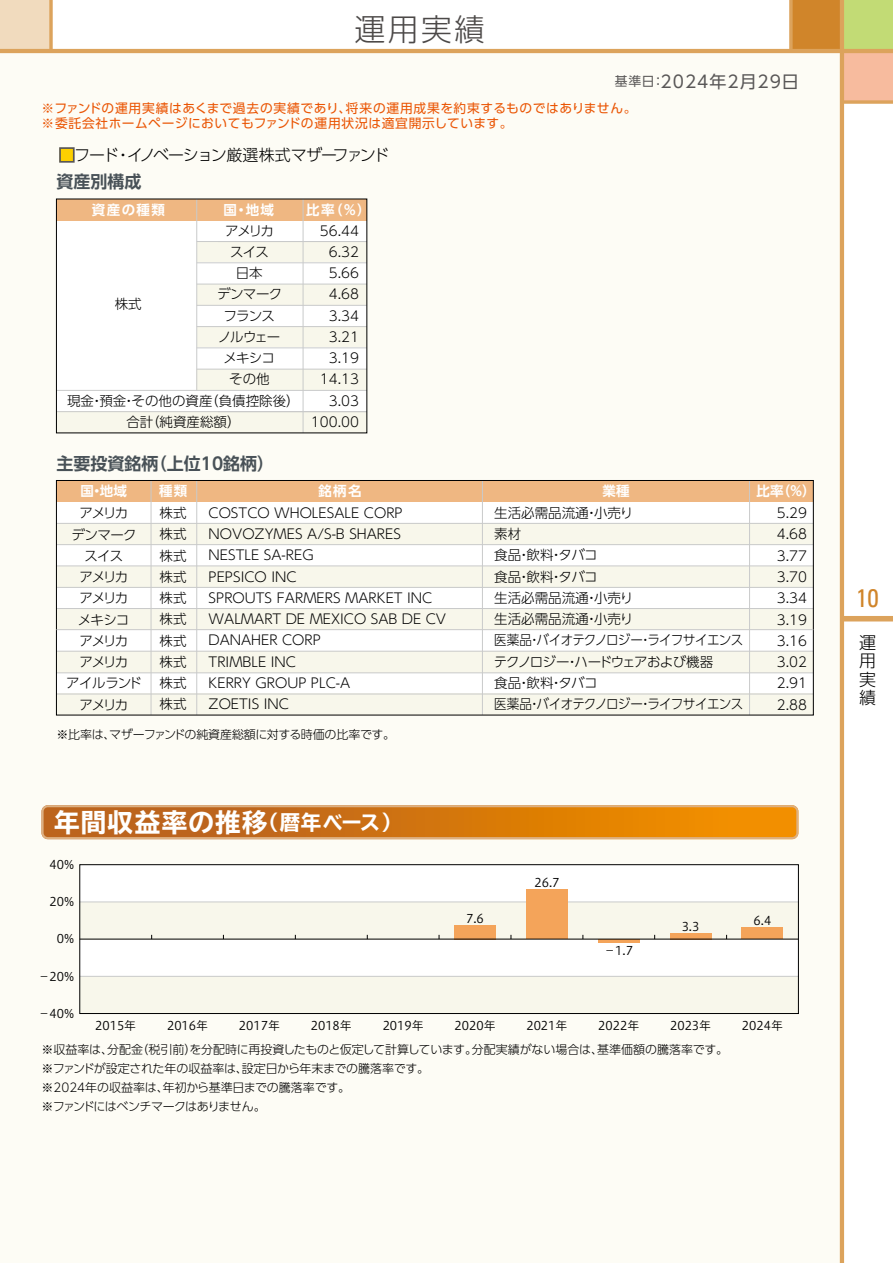
<style>
.page{position:relative;width:893px;height:1263px;background:#fff}
.page>*{position:absolute;margin:0;border:0;box-sizing:border-box;transform-origin:0 0}
.t1{font:300 30.75px "UD Shin Go Pro";color:#4c4948}
.t2{font:700 expanded 25.5px "TBUD Go Std";letter-spacing:.05em;color:#fff}
.t3{font:condensed 25.5px "Univers";color:#d0852a}
.t4{font:700 16.95px "UD Shin Go Pro De";color:#485157}
.t5{font:16.95px "UD Shin Go Pro";letter-spacing:.06em;color:#595757}
.t6{font:300 16.95px/18.6px "UD Shin Go Pro";color:#000;text-align:justify}
.t7{font:300 15.9px "UD Shin Go Pro";letter-spacing:-.07em;color:#000}
.t8{font:300 13.5px/21.3px "UD Shin Go Pro";color:#000;text-align:justify}
.t9{font:300 13.5px/21.3px "UD Shin Go Pro";letter-spacing:-.04em;color:#000}
.t10{font:300 13.5px/21.3px "UD Shin Go Pro";letter-spacing:-.095em;color:#000;text-align:center}
.t11{font:300 13.5px/21.3px "UD Shin Go Pro";letter-spacing:-.065em;color:#000;text-align:center}
.t12{font:700 13.5px "UD Shin Go Pro De";letter-spacing:.1em;color:#fff}
.t13{font:12.75px/15px "UD Shin Go Pro";letter-spacing:.045em;color:#ea5504}
.t14{font:300 12px/19.2px "UD Shin Go Pro";letter-spacing:-.02em;color:#000}
.t15{font:12px "Hiragino UD Sans Std W3";color:#000}
.s1{font-size:12.75px}
.s2{color:#fdd000}
.s3{font-size:20.4px}
</style>
<div class="page">
<div style="left:0;top:0;width:51px;height:51px;background:#f1dbbe"></div>
<svg style="left:49px;top:0;width:4px;height:49px"></svg>
<div style="left:842px;top:0;width:51px;height:51px;background:#c2db75"></div>
<div style="left:842px;top:51px;width:51px;height:51px;background:#f7bb9e"></div>
<div style="left:791px;top:0;width:51px;height:51px;background:#d0852a"></div>
<div style="left:0;top:51px;width:842px;height:1212px;background:#fdfcf5"></div>
<div style="left:842px;top:616px;width:51px;height:5px;background:#dca35c"></div>
<hr style="left:840px;top:0;width:4px;height:1263px;background:#dca35c">
<hr style="left:0;top:49px;width:893px;height:4px;background:#dca35c">
<svg style="left:844px;top:100px;width:49px;height:4px"></svg>
<svg style="left:789px;top:0;width:4px;height:49px"></svg>
<div style="left:56px;top:480px;width:757px;height:235px;background:#fff"></div>
<div style="left:56px;top:523px;width:757px;height:22px;background:#f8f7eb"></div>
<div style="left:56px;top:566px;width:757px;height:21px;background:#f8f7eb"></div>
<div style="left:56px;top:609px;width:757px;height:21px;background:#f8f7eb"></div>
<div style="left:56px;top:651px;width:757px;height:21px;background:#f8f7eb"></div>
<div style="left:56px;top:694px;width:757px;height:21px;background:#f8f7eb"></div>
<svg style="left:42px;top:805px;width:756px;height:34px;background:#d47d1c"></svg>
<div style="left:59px;top:147px;width:16px;height:16px;border:2px solid #595757"></div>
<div style="left:197px;top:242px;width:170px;height:21px;background:#f8f7eb"></div>
<div style="left:197px;top:263px;width:170px;height:21px;background:#fff"></div>
<div style="left:197px;top:284px;width:170px;height:21px;background:#f8f7eb"></div>
<div style="left:197px;top:305px;width:170px;height:22px;background:#fff"></div>
<div style="left:197px;top:327px;width:170px;height:21px;background:#f8f7eb"></div>
<div style="left:197px;top:348px;width:170px;height:21px;background:#fff"></div>
<div style="left:56px;top:220px;width:141px;height:170px;background:#fff"></div>
<div style="left:197px;top:369px;width:170px;height:21px;background:#f8f7eb"></div>
<div style="left:57px;top:390px;width:310px;height:22px;background:#fff"></div>
<div style="left:196px;top:220px;width:171px;height:22px;background:#fff"></div>
<div style="left:56px;top:412px;width:311px;height:21px;background:#f8f7eb"></div>
<div style="left:303px;top:199px;width:64px;height:21px;background:#efb782"></div>
<div style="left:56px;top:199px;width:247px;height:21px;background:#efb782"></div>
<hr style="left:197px;top:241px;width:170px;height:1px;background:#c9caca">
<hr style="left:197px;top:262px;width:170px;height:1px;background:#c9caca">
<hr style="left:197px;top:284px;width:170px;height:1px;background:#c9caca">
<hr style="left:197px;top:305px;width:170px;height:1px;background:#c9caca">
<hr style="left:197px;top:326px;width:170px;height:1px;background:#c9caca">
<hr style="left:197px;top:347px;width:170px;height:1px;background:#c9caca">
<hr style="left:197px;top:369px;width:170px;height:1px;background:#c9caca">
<hr style="left:56px;top:390px;width:311px;height:1px;background:#c9caca">
<hr style="left:56px;top:411px;width:311px;height:1px;background:#c9caca">
<hr style="left:196px;top:199px;width:1px;height:191px;background:#c9caca">
<hr style="left:303px;top:199px;width:1px;height:234px;background:#c9caca">
<div style="left:56px;top:480px;width:757px;height:22px;background:#efb782"></div>
<hr style="left:56px;top:565px;width:757px;height:1px;background:#c9caca">
<hr style="left:56px;top:544px;width:757px;height:1px;background:#c9caca">
<hr style="left:56px;top:523px;width:757px;height:1px;background:#c9caca">
<hr style="left:56px;top:587px;width:757px;height:1px;background:#c9caca">
<hr style="left:56px;top:608px;width:757px;height:1px;background:#c9caca">
<hr style="left:56px;top:651px;width:757px;height:1px;background:#c9caca">
<hr style="left:56px;top:672px;width:757px;height:1px;background:#c9caca">
<hr style="left:56px;top:694px;width:757px;height:1px;background:#c9caca">
<hr style="left:151px;top:481px;width:1px;height:234px;background:#c9caca">
<hr style="left:749px;top:481px;width:1px;height:234px;background:#c9caca">
<hr style="left:196px;top:481px;width:1px;height:234px;background:#c9caca">
<hr style="left:482px;top:481px;width:1px;height:234px;background:#c9caca">
<div style="left:56px;top:480px;width:758px;height:235px;border:1px solid #000"></div>
<hr style="left:56px;top:629px;width:757px;height:1px;background:#c9caca">
<div style="left:80px;top:865px;width:718px;height:148px;background:#fff"></div>
<div style="left:80px;top:902px;width:718px;height:37px;background:#f8f7eb"></div>
<div style="left:80px;top:976px;width:718px;height:37px;background:#f8f7eb"></div>
<hr style="left:80px;top:901px;width:718px;height:1px;background:#c9caca">
<hr style="left:80px;top:976px;width:718px;height:1px;background:#c9caca">
<div style="left:80px;top:864px;width:719px;height:150px;border:1px solid #000"></div>
<div style="left:741px;top:927px;width:42px;height:12px;background:#f4a45a"></div>
<div style="left:670px;top:933px;width:42px;height:6px;background:#f4a45a"></div>
<hr style="left:598px;top:939px;width:42px;height:3px;background:#f4a45a">
<div style="left:526px;top:889px;width:42px;height:50px;background:#f4a45a"></div>
<div style="left:454px;top:925px;width:42px;height:14px;background:#f4a45a"></div>
<hr style="left:80px;top:939px;width:718px;height:1px;background:#000">
<h1 class="t1" style="left:355px;top:4px;width:132px">運用実績</h1>
<p class="t5" style="left:615px;top:68px;width:185px"><span class="s1">基準日：</span>2024年2月29日</p>
<p class="t13" style="left:42px;top:101px;width:597px">※ファンドの運用実績はあくまで過去の実績であり、将来の運用成果を約束するものではありません。※委託会社ホームページにおいてもファンドの運用状況は適宜開示しています。</p>
<p class="t7" style="left:59px;top:142px;width:332px"><span class="s2">■</span>フード・イノベーション厳選株式マザーファンド</p>
<p class="t4" style="left:56px;top:168px;width:87px">資産別構成</p>
<p class="t12" style="left:92px;top:198px;width:75px">資産の種類</p>
<p class="t12" style="left:223px;top:198px;width:52px">国・地域</p>
<p class="t12" style="left:306px;top:198px;width:66px">比率（％）</p>
<p class="t8" style="left:115px;top:293px;width:28px">株式</p>
<p class="t11" style="left:217px;top:219px;width:67px">アメリカスイス<br>日本<br>デンマークフランスノルウェーメキシコその他</p>
<p class="t8" style="left:67px;top:390px;width:234px;text-align:center">現金・預金・その他の資産（負債控除後）合計（純資産総額）</p>
<p class="t4" style="left:56px;top:450px;width:219px">主要投資銘柄（上位10銘柄）</p>
<p class="t8" style="left:311px;top:219px;width:50px;text-align:right">56.44<br>6.32<br>5.66<br>4.68<br>3.34<br>3.21<br>3.19<br>14.13<br>3.03<br>100.00</p>
<p class="t12" style="left:80px;top:480px;width:48px">国・地域</p>
<p class="t12" style="left:159px;top:480px;width:30px">種類</p>
<p class="t12" style="left:318px;top:480px;width:45px">銘柄名</p>
<p class="t12" style="left:602px;top:480px;width:28px">業種</p>
<p class="t12" style="left:757px;top:480px;width:60px">比率（％）</p>
<p class="t8" style="left:160px;top:502px;width:28px">株式株式株式株式株式株式株式株式株式株式</p>
<p class="t9" style="left:494px;top:501px;width:251px">生活必需品流通・小売り<br>素材<br>食品・飲料・タバコ<br>食品・飲料・タバコ<br>生活必需品流通・小売り<br>生活必需品流通・小売り<br>医薬品・バイオテクノロジー・ライフサイエンステクノロジー・ハードウェアおよび機器<br>食品・飲料・タバコ<br>医薬品・バイオテクノロジー・ライフサイエンス</p>
<p class="t8" style="left:209px;top:502px;width:239px;text-align:left">COSTCO WHOLESALE CORP<br>NOVOZYMES A/S-B SHARES<br>NESTLE SA-REG<br>PEPSICO INC<br>SPROUTS FARMERS MARKET INC<br>WALMART DE MEXICO SAB DE CV<br>DANAHER CORP<br>TRIMBLE INC<br>KERRY GROUP PLC-A<br>ZOETIS INC</p>
<p class="t10" style="left:66px;top:502px;width:77px">アメリカ<br>デンマークスイス<br>アメリカ<br>アメリカ<br>メキシコ<br>アメリカ<br>アメリカ<br>アイルランドアメリカ</p>
<p class="t8" style="left:777px;top:502px;width:32px">5.29<br>4.68<br>3.77<br>3.70<br>3.34<br>3.19<br>3.16<br>3.02<br>2.91<br>2.88</p>
<p class="t14" style="left:56px;top:724px;width:340px">※比率は、マザーファンドの純資産総額に対する時価の比率です。</p>
<h2 class="t2" style="left:54px;top:808px;width:349px">年間収益率の推移<span class="s3">（暦年ベース）</span></h2>
<p class="t15" style="left:50px;top:855px;width:26px">40%</p>
<p class="t15" style="left:50px;top:892px;width:26px">20%</p>
<p class="t15" style="left:57px;top:930px;width:19px">0%</p>
<p class="t15" style="left:38px;top:967px;width:38px">－20%</p>
<p class="t15" style="left:38px;top:1004px;width:38px">－40%</p>
<p class="t15" style="left:466px;top:909px;width:19px">7.6</p>
<p class="t15" style="left:534px;top:873px;width:27px">26.7</p>
<p class="t15" style="left:604px;top:941px;width:31px">－1.7</p>
<p class="t15" style="left:682px;top:917px;width:19px">3.3</p>
<p class="t15" style="left:754px;top:911px;width:19px">6.4</p>
<p class="t15" style="left:95px;top:1016px;width:43px">2015年</p>
<p class="t15" style="left:167px;top:1016px;width:43px">2016年</p>
<p class="t15" style="left:239px;top:1016px;width:43px">2017年</p>
<p class="t15" style="left:311px;top:1016px;width:43px">2018年</p>
<p class="t15" style="left:383px;top:1016px;width:43px">2019年</p>
<p class="t15" style="left:455px;top:1016px;width:43px">2020年</p>
<p class="t15" style="left:526px;top:1016px;width:43px">2021年</p>
<p class="t15" style="left:598px;top:1016px;width:43px">2022年</p>
<p class="t15" style="left:670px;top:1016px;width:43px">2023年</p>
<p class="t15" style="left:742px;top:1016px;width:43px">2024年</p>
<p class="t14" style="left:41px;top:1039px;width:688px">※収益率は、分配金（税引前）を分配時に再投資したものと仮定して計算しています。分配実績がない場合は、基準価額の騰落率です。※ファンドが設定された年の収益率は、設定日から年末までの騰落率です。<br>※2024年の収益率は、年初から基準日までの騰落率です。<br>※ファンドにはベンチマークはありません。</p>
<h2 class="t3" style="left:856px;top:582px;width:24px">10</h2>
<p class="t6" style="left:859px;top:632px;width:18px">運用実績</p>
</div>
